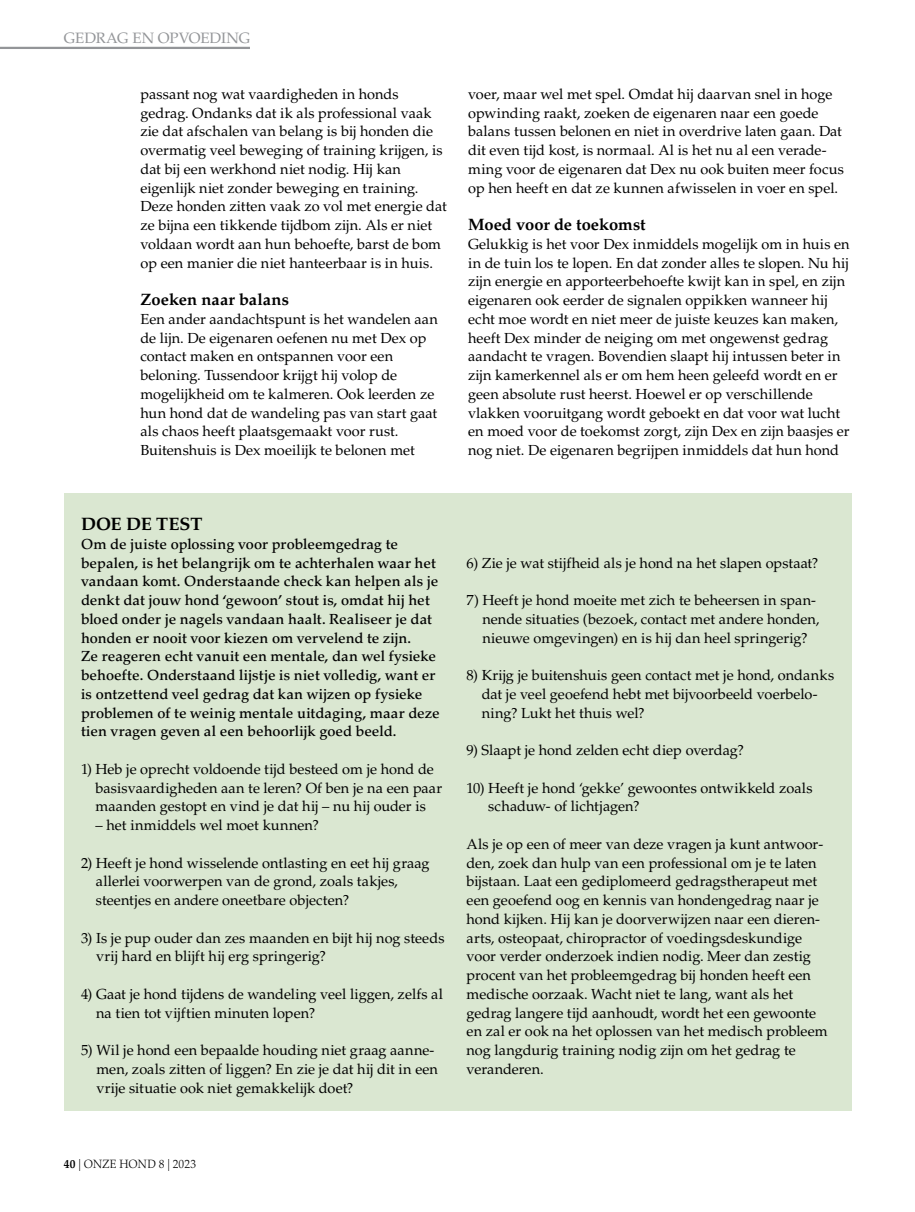
<style>
.page{position:relative;width:915px;height:1212px;background:#fff}
.page>*{position:absolute;margin:0;border:0;box-sizing:border-box;transform-origin:0 0}
.t1{font:700 18px "Palatino LT Std";letter-spacing:-.005em;color:#000}
.t2{font:700 16.5px "Palatino LT Std";letter-spacing:.005em;color:#000}
.t3{font:15px "Palatino LT Std";letter-spacing:-.01em;color:#939598}
.t4{font:14.55px/18.8px "Palatino LT Std";color:#000}
.t5{font:500 14.55px/18.8px "Palatino LT Std";color:#000}
.t6{font:300 12px "Palatino LT Std";letter-spacing:.015em;color:#000;scale:.95 1}
.s1{font-weight:700}
</style>
<div class="page">
<div style="left:64px;top:493px;width:786px;height:617px;background:#dae7d1"></div>
<hr style="left:0;top:47px;width:250px;height:2px;background:#939598">
<p class="t3" style="left:64px;top:29px;width:188px">GEDRAG EN OPVOEDING</p>
<p class="t4" style="left:140px;top:85px;width:308px">passant nog wat vaardigheden in honds gedrag. Ondanks dat ik als professional vaak zie dat afschalen van belang is bij honden die overmatig veel beweging of training krijgen, is dat bij een werkhond niet nodig. Hij kan eigenlijk niet zonder beweging en training.<br>Deze honden zitten vaak zo vol met energie dat ze bijna een tikkende tijdbom zijn. Als er niet voldaan wordt aan hun behoefte, barst de bom op een manier die niet hanteerbaar is in huis.</p>
<p class="t2" style="left:140px;top:290px;width:150px">Zoeken naar balans</p>
<p class="t4" style="left:140px;top:310px;width:299px">Een ander aandachtspunt is het wandelen aan de lijn. De eigenaren oefenen nu met Dex op contact maken en ontspannen voor een beloning. Tussendoor krijgt hij volop de mogelijkheid om te kalmeren. Ook leerden ze hun hond dat de wandeling pas van start gaat als chaos heeft plaatsgemaakt voor rust.<br>Buitenshuis is Dex moeilijk te belonen met</p>
<p class="t4" style="left:468px;top:85px;width:377px">voer, maar wel met spel. Omdat hij daarvan snel in hoge opwinding raakt, zoeken de eigenaren naar een goede balans tussen belonen en niet in overdrive laten gaan. Dat dit even tijd kost, is normaal. Al is het nu al een verade&shy;ming voor de eigenaren dat Dex nu ook buiten meer focus op hen heeft en dat ze kunnen afwisselen in voer en spel.</p>
<p class="t2" style="left:468px;top:215px;width:179px">Moed voor de toekomst</p>
<p class="t4" style="left:468px;top:235px;width:383px">Gelukkig is het voor Dex inmiddels mogelijk om in huis en in de tuin los te lopen. En dat zonder alles te slopen. Nu hij zijn energie en apporteerbehoefte kwijt kan in spel, en zijn eigenaren ook eerder de signalen oppikken wanneer hij echt moe wordt en niet meer de juiste keuzes kan maken, heeft Dex minder de neiging om met ongewenst gedrag aandacht te vragen. Bovendien slaapt hij intussen beter in zijn kamerkennel als er om hem heen geleefd wordt en er geen absolute rust heerst. Hoewel er op verschillende vlakken vooruitgang wordt geboekt en dat voor wat lucht en moed voor de toekomst zorgt, zijn Dex en zijn baasjes er nog niet. De eigenaren begrijpen inmiddels dat hun hond</p>
<p class="t1" style="left:81px;top:513px;width:123px">DOE DE TEST</p>
<p class="t5" style="left:81px;top:535px;width:360px">Om de juiste oplossing voor probleemgedrag te bepalen, is het belangrijk om te achterhalen waar het vandaan komt. Onderstaande check kan helpen als je denkt dat jouw hond ‘gewoon’ stout is, omdat hij het bloed onder je nagels vandaan haalt. Realiseer je dat honden er nooit voor kiezen om vervelend te zijn.<br>Ze reageren echt vanuit een mentale, dan wel fysieke behoefte. Onderstaand lijstje is niet volledig, want er is ontzettend veel gedrag dat kan wijzen op fysieke problemen of te weinig mentale uitdaging, maar deze tien vragen geven al een behoorlijk goed beeld.</p>
<p class="t4" style="left:96px;top:760px;width:348px;text-indent:-15px">1) Heb je oprecht voldoende tijd besteed om je hond de basisvaardigheden aan te leren? Of ben je na een paar maanden gestopt en vind je dat hij – nu hij ouder is</p>
<p class="t4" style="left:96px;top:816px;width:225px">– het inmiddels wel moet kunnen?</p>
<p class="t4" style="left:96px;top:854px;width:335px;text-indent:-15px">2) Heeft je hond wisselende ontlasting en eet hij graag allerlei voorwerpen van de grond, zoals takjes, steentjes en andere oneetbare objecten?</p>
<p class="t4" style="left:96px;top:929px;width:350px;text-indent:-15px">3) Is je pup ouder dan zes maanden en bijt hij nog steeds vrij hard en blijft hij erg springerig?</p>
<p class="t4" style="left:96px;top:985px;width:348px;text-indent:-15px">4) Gaat je hond tijdens de wandeling veel liggen, zelfs al na tien tot vijftien minuten lopen?</p>
<p class="t4" style="left:96px;top:1041px;width:343px;text-indent:-15px">5) Wil je hond een bepaalde houding niet graag aanne&shy;men, zoals zitten of liggen? En zie je dat hij dit in een vrije situatie ook niet gemakkelijk doet?</p>
<p class="t4" style="left:466px;top:553px;width:353px">6) Zie je wat stijfheid als je hond na het slapen opstaat?</p>
<p class="t4" style="left:482px;top:591px;width:338px;text-indent:-16px">7) Heeft je hond moeite met zich te beheersen in span&shy;nende situaties (bezoek, contact met andere honden, nieuwe omgevingen) en is hij dan heel springerig?</p>
<p class="t4" style="left:481px;top:666px;width:354px;text-indent:-15px">8) Krijg je buitenshuis geen contact met je hond, ondanks dat je veel geoefend hebt met bijvoorbeeld voerbelo&shy;ning? Lukt het thuis wel?</p>
<p class="t4" style="left:466px;top:741px;width:279px">9) Slaapt je hond zelden echt diep overdag?</p>
<p class="t4" style="left:488px;top:778px;width:325px;text-indent:-22px">10) Heeft je hond ‘gekke’ gewoontes ontwikkeld zoals schaduw- of lichtjagen?</p>
<p class="t4" style="left:466px;top:835px;width:362px">Als je op een of meer van deze vragen ja kunt antwoor&shy;den, zoek dan hulp van een professional om je te laten bijstaan. Laat een gediplomeerd gedragstherapeut met een geoefend oog en kennis van hondengedrag naar je hond kijken. Hij kan je doorverwijzen naar een dieren&shy;arts, osteopaat, chiropractor of voedingsdeskundige voor verder onderzoek indien nodig. Meer dan zestig procent van het probleemgedrag bij honden heeft een medische oorzaak. Wacht niet te lang, want als het gedrag langere tijd aanhoudt, wordt het een gewoonte en zal er ook na het oplossen van het medisch probleem nog langdurig training nodig zijn om het gedrag te veranderen.</p>
<p class="t6" style="left:64px;top:1157px;width:141px"><span class="s1">40</span> | ONZE HOND 8 | 2023</p>
</div>
